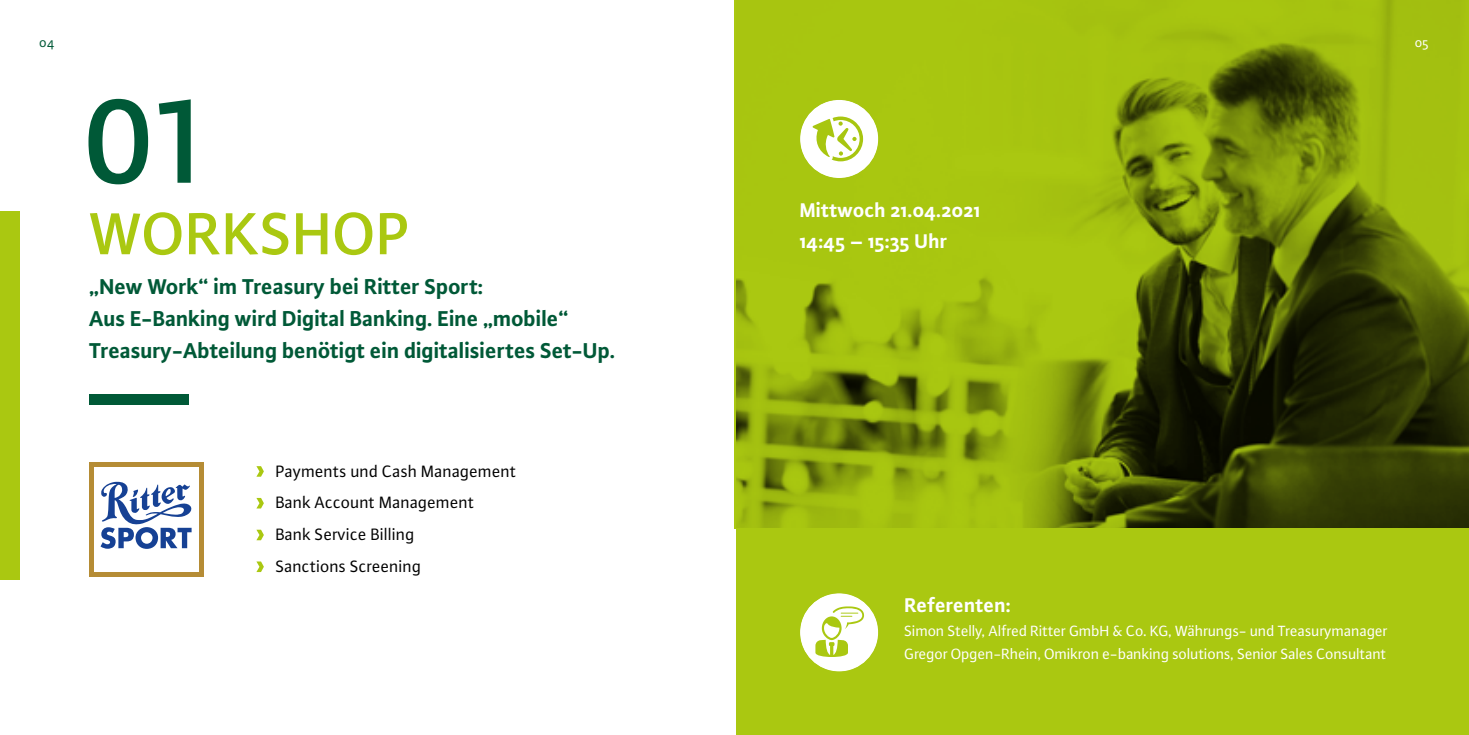
<style>
.page{position:relative;width:1469px;height:735px;background:#fff}
.page>*{position:absolute;margin:0;border:0;box-sizing:border-box;transform-origin:0 0}
.t1{font:500 126px "Plus Sans OT";color:#005937}
.t2{font:500 63px "Plus Sans OT";letter-spacing:.01em;color:#aac811}
.t3{font:700 22.75px/31.7px "Plus Sans OT";letter-spacing:-.01em;color:#005937}
.t4{font:700 21px/31.5px "Plus Sans OT";color:#fff}
.t5{font:17.5px/31.7px "Plus Sans OT";color:#000}
.t6{font:15.75px/23.8px "Plus Sans OT";letter-spacing:-.01em;color:#fff}
.t7{font:14px "Plus Sans OT";color:#005937}
.t8{font:14px "Plus Sans OT";color:#fff}
</style>
<div class="page">
<svg style="left:734px;top:0;width:734px;height:528px;background:#7d930c"></svg>
<div style="left:736px;top:528px;width:732px;height:206px;background:#aac811"></div>
<div style="left:89px;top:394px;width:99px;height:11px;background:#005937"></div>
<svg style="left:256px;top:466px;width:8px;height:10px"></svg>
<svg style="left:256px;top:497px;width:8px;height:11px"></svg>
<svg style="left:256px;top:529px;width:8px;height:11px"></svg>
<svg style="left:256px;top:561px;width:8px;height:10px"></svg>
<div style="left:89px;top:462px;width:114px;height:115px;background:#b58c35"></div>
<div style="left:94px;top:467px;width:104px;height:105px;background:#fff"></div>
<svg style="left:100px;top:481px;width:92px;height:67px"></svg>
<svg style="left:800px;top:593px;width:78px;height:78px"></svg>
<svg style="left:800px;top:100px;width:78px;height:78px"></svg>
<div style="left:0;top:212px;width:20px;height:367px;background:#aac811"></div>
<p class="t7" style="left:40px;top:34px;width:17px">04</p>
<h1 class="t1" style="left:82px;top:65px;width:124px">01</h1>
<h2 class="t2" style="left:89px;top:195px;width:322px">WORKSHOP</h2>
<p class="t3" style="left:89px;top:270px;width:528px">„New Work“ im Treasury bei Ritter Sport:<br>Aus E-Banking wird Digital Banking. Eine „mobile“<br>Treasury-Abteilung benötigt ein digitalisiertes Set-Up.</p>
<p class="t5" style="left:276px;top:455px;width:242px">Payments und Cash Management<br>Bank Account Management<br>Bank Service Billing<br>Sanctions Screening</p>
<p class="t4" style="left:799px;top:193px;width:182px">Mittwoch 21.04.2021<br>14:45 – 15:35 Uhr</p>
<p class="t8" style="left:1414px;top:34px;width:15px">05</p>
<p class="t4" style="left:904px;top:588px;width:108px">Referenten:</p>
<p class="t6" style="left:904px;top:618px;width:485px">Simon Stelly, Alfred Ritter GmbH &amp; Co. KG, Währungs- und Treasurymanager<br>Gregor Opgen-Rhein, Omikron e-banking solutions, Senior Sales Consultant</p>
</div>
